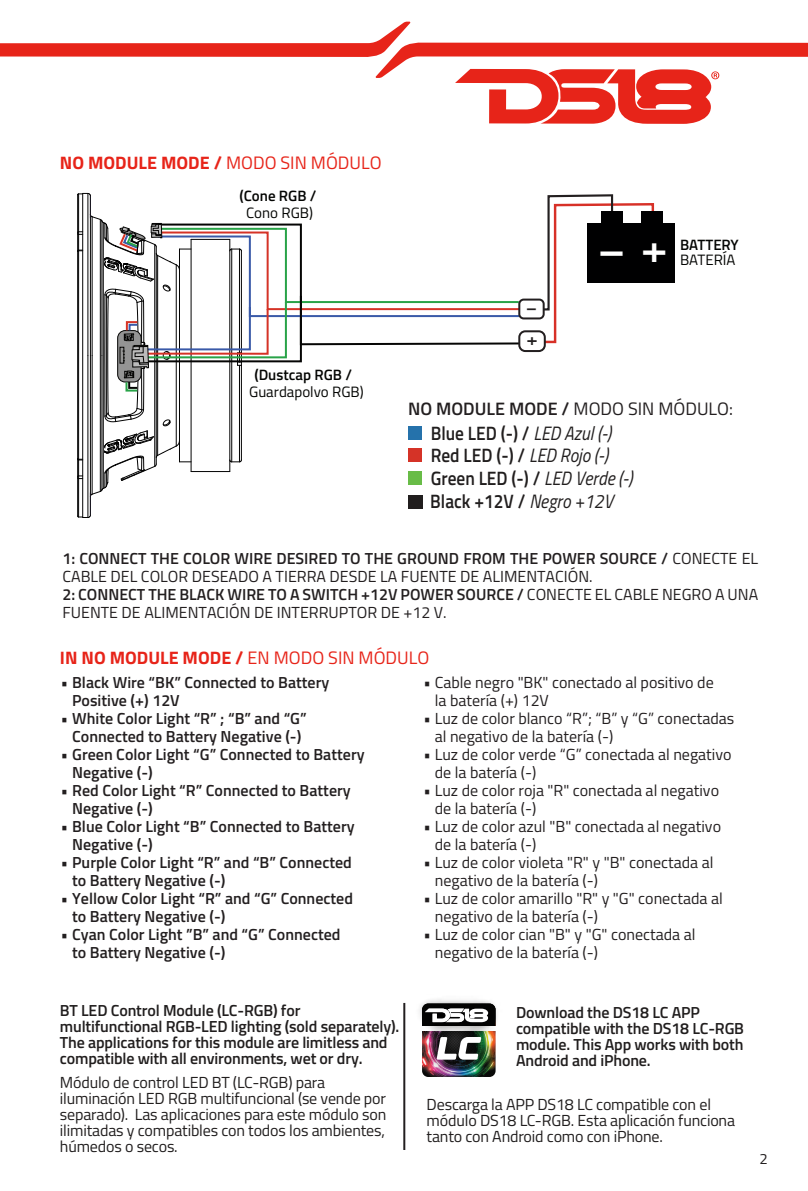
<style>
.page{position:relative;width:808px;height:1191px;background:#fff}
.page>*{position:absolute;margin:0;border:0;box-sizing:border-box;transform-origin:0 0}
.t1{font:38.8px "Antietam";color:#fff}
.t2{font:600 19.4px/22.2px "Titillium Web";color:#211e1e;scale:.9 1}
.t3{font:700 18px "Titillium Web";color:#e72419}
.t4{font:18px "Titillium Web";color:#231f20}
.t5{font:16.2px "Antietam";color:#231f20}
.t6{font:16px/18px "Titillium Web";color:#231f20}
.t7{font:600 16px/18px "Titillium Web";color:#231f20}
.t8{font:16px/16px "Titillium Web";letter-spacing:-.01em;color:#211e1e}
.t9{font:600 16px/16px "Titillium Web";letter-spacing:-.01em;color:#211e1e}
.t10{font:15.6px "Antietam";color:#231f20}
.t11{font:15px "Titillium Web";color:#040503}
.t12{font:600 15px "Titillium Web";color:#040503}
.t13{font:14.8px "Titillium Web";color:#231f20}
.t14{font:700 13.8px "Gravity";color:#fff}
.s1{font-weight:400}
.s2{font-weight:600}
.s3{font-weight:400;font-style:italic}
</style>
<div class="page">
<svg style="left:0;top:22px;width:807px;height:102px"></svg>
<svg style="left:77px;top:192px;width:442px;height:326px"></svg>
<div style="left:518px;top:298px;width:26px;height:21px;border:2px solid #231f20;border-radius:4px"></div>
<div style="left:518px;top:330px;width:27px;height:22px;border:2px solid #231f20;border-radius:6px"></div>
<svg style="left:539px;top:194px;width:121px;height:150px"></svg>
<div style="left:586px;top:223px;width:88px;height:59px;background:#000001"></div>
<div style="left:601px;top:212px;width:21px;height:11px;background:#000001"></div>
<div style="left:640px;top:212px;width:22px;height:11px;background:#000001"></div>
<div style="left:408px;top:495px;width:14px;height:13px;background:#211e1e"></div>
<div style="left:408px;top:448px;width:13px;height:13px;background:#d53327"></div>
<div style="left:408px;top:426px;width:13px;height:14px;background:#2572ab"></div>
<div style="left:408px;top:471px;width:13px;height:13px;background:#68bc47"></div>
<img style="left:419px;top:999px;width:78px;height:16px">
<svg style="left:425px;top:1008px;width:63px;height:7px"></svg>
<img style="left:420px;top:1015px;width:77px;height:62px">
<svg style="left:436px;top:1037px;width:45px;height:22px"></svg>
<hr style="left:403px;top:1003px;width:2px;height:147px;background:#231f20">
<p class="t3" style="left:60px;top:149px;width:323px">NO MODULE MODE / <span class="s1">MODO SIN MÓDULO</span></p>
<p class="t12" style="left:239px;top:184px;width:79px">(Cone RGB /</p>
<p class="t11" style="left:246px;top:202px;width:68px">Cono RGB)</p>
<p class="t12" style="left:254px;top:363px;width:99px">(Dustcap RGB /</p>
<p class="t11" style="left:249px;top:381px;width:116px">Guardapolvo RGB)</p>
<p class="t10" style="left:526px;top:302px;width:12px">-</p>
<p class="t5" style="left:526px;top:333px;width:13px">+</p>
<h1 class="t1" style="left:598px;top:236px;width:71px">- +</h1>
<p class="t12" style="left:680px;top:233px;width:60px">BATTERY</p>
<p class="t14" style="left:596px;top:241px;width:63px">BATTERY</p>
<p class="t11" style="left:680px;top:248px;width:57px">BATERÍA</p>
<p class="t4" style="left:408px;top:395px;width:326px"><span class="s2">NO MODULE MODE /</span> MODO SIN MÓDULO:</p>
<p class="t2" style="left:430px;top:421px;width:225px">Blue LED (-) / <span class="s3">LED Azul (-)<br></span>Red LED (-) / <span class="s3">LED Rojo (-)<br></span>Green LED (-) / <span class="s3">LED Verde (-)</span></p>
<p class="t2" style="left:430px;top:489px;width:204px">Black +12V / <span class="s3">Negro +12V</span></p>
<p class="t6" style="left:62px;top:549px;width:697px"><span class="s2">1: CONNECT THE COLOR WIRE DESIRED TO THE GROUND FROM THE POWER SOURCE /</span> CONECTE EL CABLE DEL COLOR DESEADO A TIERRA DESDE LA FUENTE DE ALIMENTACIÓN.<br><span class="s2">2: CONNECT THE BLACK WIRE TO A SWITCH +12V POWER SOURCE /</span> CONECTE EL CABLE NEGRO A UNA FUENTE DE ALIMENTACIÓN DE INTERRUPTOR DE +12 V.</p>
<p class="t3" style="left:60px;top:643px;width:371px">IN NO MODULE MODE / <span class="s1">EN MODO SIN MÓDULO</span></p>
<p class="t7" style="left:72px;top:672px;width:258px;text-indent:-11px">• Black Wire “BK” Connected to Battery<br>Positive (+) 12V</p>
<p class="t7" style="left:61px;top:708px;width:247px;text-align:center">• White Color Light “R” ; “B” and “G”<br>Connected to Battery Negative (-)</p>
<p class="t7" style="left:72px;top:744px;width:294px;text-indent:-11px">• Green Color Light “G” Connected to Battery<br>Negative (-)</p>
<p class="t7" style="left:72px;top:780px;width:280px;text-indent:-11px">• Red Color Light “R” Connected to Battery<br>Negative (-)</p>
<p class="t7" style="left:72px;top:816px;width:284px;text-indent:-11px">• Blue Color Light “B” Connected to Battery<br>Negative (-)</p>
<p class="t7" style="left:72px;top:852px;width:281px;text-indent:-11px">• Purple Color Light “R” and “B” Connected to Battery Negative (-)</p>
<p class="t7" style="left:72px;top:888px;width:282px;text-indent:-11px">• Yellow Color Light “R” and “G” Connected to Battery Negative (-)</p>
<p class="t7" style="left:72px;top:924px;width:270px;text-indent:-11px">• Cyan Color Light ”B” and “G” Connected to Battery Negative (-)</p>
<p class="t9" style="left:60px;top:1001px;width:341px">BT LED Control Module (LC-RGB) for multifunctional RGB-LED lighting (sold separately).<br>The applications for this module are limitless and compatible with all environments, wet or dry.</p>
<p class="t8" style="left:60px;top:1073px;width:328px">Módulo de control LED BT (LC-RGB) para iluminación LED RGB multifuncional (se vende por separado). Las aplicaciones para este módulo son ilimitadas y compatibles con todos los ambientes, húmedos o secos.</p>
<p class="t6" style="left:434px;top:672px;width:280px;text-indent:-11px">• Cable negro "BK" conectado al positivo de la batería (+) 12V</p>
<p class="t6" style="left:434px;top:708px;width:301px;text-indent:-11px">• Luz de color blanco “R”; “B” y “G” conectadas al negativo de la batería (-)</p>
<p class="t6" style="left:434px;top:744px;width:298px;text-indent:-11px">• Luz de color verde “G” conectada al negativo de la batería (-)</p>
<p class="t6" style="left:434px;top:780px;width:286px;text-indent:-11px">• Luz de color roja "R" conectada al negativo de la batería (-)</p>
<p class="t6" style="left:434px;top:816px;width:288px;text-indent:-11px">• Luz de color azul "B" conectada al negativo de la batería (-)</p>
<p class="t6" style="left:434px;top:852px;width:280px;text-indent:-11px">• Luz de color violeta "R" y "B" conectada al negativo de la batería (-)</p>
<p class="t6" style="left:434px;top:888px;width:289px;text-indent:-11px">• Luz de color amarillo "R" y "G" conectada al negativo de la batería (-)</p>
<p class="t6" style="left:434px;top:924px;width:262px;text-indent:-11px">• Luz de color cian "B" y "G" conectada al negativo de la batería (-)</p>
<p class="t9" style="left:516px;top:1003px;width:229px">Download the DS18 LC APP compatible with the DS18 LC-RGB module. This App works with both<br>Android and iPhone.</p>
<p class="t8" style="left:426px;top:1095px;width:310px">Descarga la APP DS18 LC compatible con el módulo DS18 LC-RGB. Esta aplicación funciona tanto con Android como con iPhone.</p>
<p class="t13" style="left:759px;top:1148px;width:10px">2</p>
</div>
